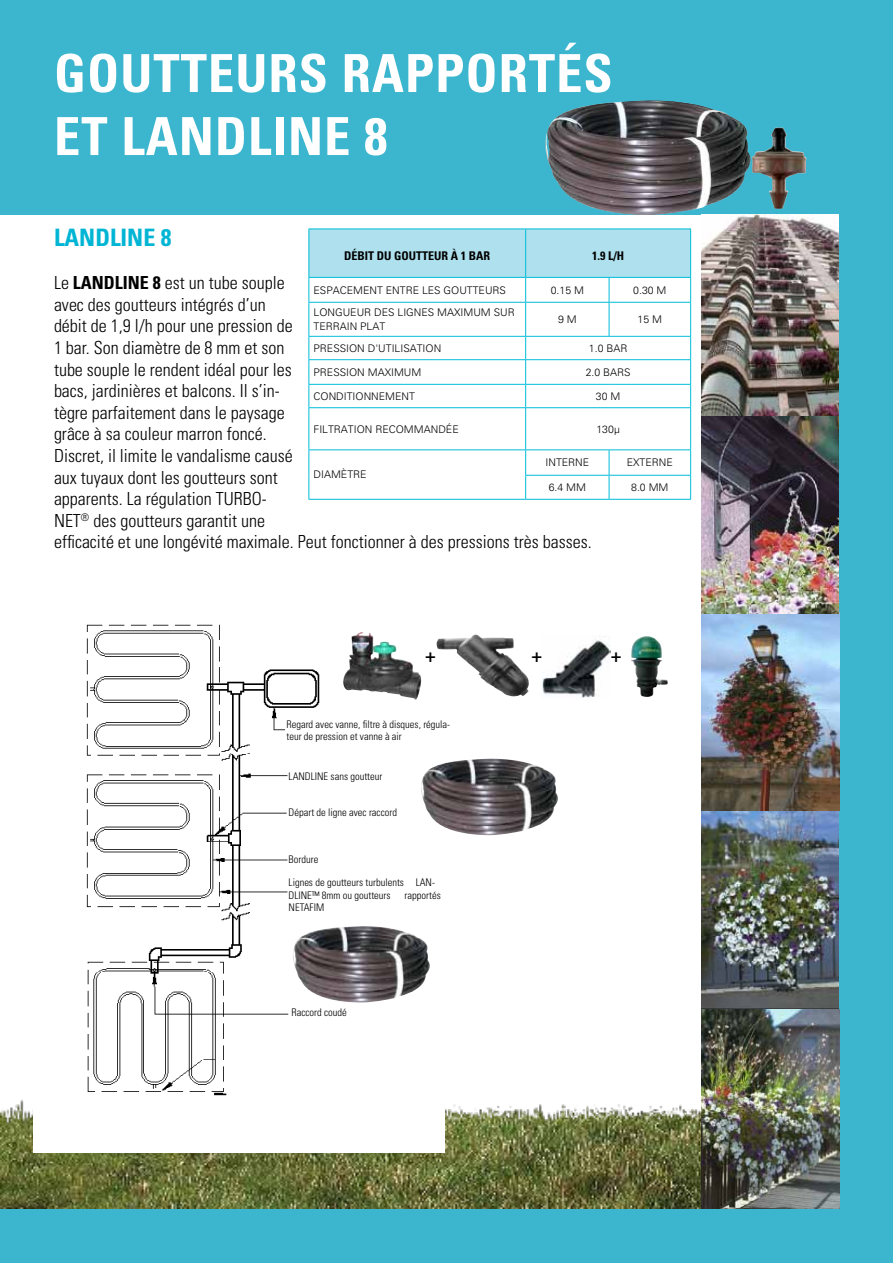
<style>
.page{position:relative;width:893px;height:1263px;background:#fff}
.page>*{position:absolute;margin:0;border:0;box-sizing:border-box;transform-origin:0 0}
.t1{font:700 condensed 52.5px/63px "Univers LT Std";letter-spacing:.02em;color:#fff}
.t2{font:700 condensed 24px "Univers LT Std";color:#00b5d4}
.t3{font:300 condensed 18px/21.6px "Univers LT Std";color:#000}
.t4{font:700 18px "Myriad Pro";color:#000}
.t5{font:700 condensed 12px "Univers LT Std";color:#000}
.t6{font:300 10.5px/13.5px "Univers LT Std";color:#000}
.t7{font:300 condensed 10.5px/12.6px "Univers LT Std";color:#000}
.s1{font-weight:700}
</style>
<div class="page">
<div style="left:0;top:0;width:893px;height:214px;background:#3cb6ce"></div>
<div style="left:0;top:1209px;width:893px;height:54px;background:#3cb6ce"></div>
<img style="left:0;top:1099px;width:825px;height:110px">
<div style="left:825px;top:173px;width:68px;height:1049px;background:#3cb6ce"></div>
<svg style="left:308px;top:230px;width:383px;height:72px"></svg>
<hr style="left:308px;top:302px;width:218px;height:1px;background:#00bcda">
<hr style="left:308px;top:303px;width:1px;height:33px;background:#00bcda">
<hr style="left:308px;top:336px;width:218px;height:1px;background:#00bcda">
<svg style="left:308px;top:337px;width:1px;height:70px"></svg>
<hr style="left:308px;top:408px;width:1px;height:41px;background:#00bcda">
<svg style="left:308px;top:450px;width:1px;height:49px"></svg>
<hr style="left:526px;top:302px;width:83px;height:1px;background:#00bcda">
<hr style="left:525px;top:303px;width:1px;height:33px;background:#00bcda">
<hr style="left:609px;top:302px;width:82px;height:1px;background:#00bcda">
<hr style="left:609px;top:303px;width:1px;height:33px;background:#00bcda">
<hr style="left:526px;top:336px;width:83px;height:1px;background:#00bcda">
<hr style="left:609px;top:336px;width:82px;height:1px;background:#00bcda">
<svg style="left:525px;top:337px;width:1px;height:70px"></svg>
<hr style="left:525px;top:408px;width:1px;height:41px;background:#00bcda">
<svg style="left:525px;top:450px;width:1px;height:49px"></svg>
<svg style="left:609px;top:450px;width:1px;height:49px"></svg>
<hr style="left:690px;top:303px;width:1px;height:33px;background:#00bcda">
<svg style="left:690px;top:337px;width:1px;height:70px"></svg>
<hr style="left:690px;top:408px;width:1px;height:41px;background:#00bcda">
<svg style="left:690px;top:450px;width:1px;height:49px"></svg>
<hr style="left:308px;top:359px;width:218px;height:1px;background:#00bcda">
<hr style="left:308px;top:384px;width:218px;height:1px;background:#00bcda">
<hr style="left:308px;top:407px;width:218px;height:1px;background:#00bcda">
<hr style="left:308px;top:449px;width:218px;height:1px;background:#00bcda">
<hr style="left:308px;top:499px;width:218px;height:1px;background:#00bcda">
<hr style="left:526px;top:359px;width:83px;height:1px;background:#00bcda">
<hr style="left:609px;top:359px;width:82px;height:1px;background:#00bcda">
<hr style="left:526px;top:384px;width:83px;height:1px;background:#00bcda">
<hr style="left:609px;top:384px;width:82px;height:1px;background:#00bcda">
<hr style="left:526px;top:407px;width:83px;height:1px;background:#00bcda">
<hr style="left:609px;top:407px;width:82px;height:1px;background:#00bcda">
<hr style="left:526px;top:449px;width:83px;height:1px;background:#00bcda">
<hr style="left:609px;top:449px;width:82px;height:1px;background:#00bcda">
<hr style="left:525px;top:475px;width:84px;height:1px;background:#00bcda">
<hr style="left:609px;top:475px;width:82px;height:1px;background:#00bcda">
<hr style="left:526px;top:499px;width:83px;height:1px;background:#00bcda">
<hr style="left:609px;top:499px;width:82px;height:1px;background:#00bcda">
<hr style="left:308px;top:229px;width:218px;height:1px;background:#00bcda">
<hr style="left:308px;top:229px;width:1px;height:48px;background:#00bcda">
<hr style="left:526px;top:229px;width:83px;height:1px;background:#00bcda">
<hr style="left:525px;top:229px;width:1px;height:48px;background:#00bcda">
<hr style="left:609px;top:229px;width:82px;height:1px;background:#00bcda">
<hr style="left:690px;top:229px;width:1px;height:48px;background:#00bcda">
<img style="left:33px;top:624px;width:412px;height:528px">
<img style="left:292px;top:926px;width:140px;height:77px">
<img style="left:341px;top:632px;width:80px;height:68px">
<img style="left:437px;top:634px;width:92px;height:62px">
<img style="left:542px;top:636px;width:69px;height:62px">
<img style="left:631px;top:636px;width:37px;height:61px">
<img style="left:419px;top:759px;width:139px;height:77px">
<img style="left:544px;top:100px;width:207px;height:115px">
<img style="left:701px;top:811px;width:138px;height:198px">
<img style="left:701px;top:416px;width:138px;height:395px">
<img style="left:701px;top:214px;width:138px;height:202px">
<img style="left:701px;top:1009px;width:138px;height:199px">
<img style="left:751px;top:127px;width:55px;height:82px">
<h1 class="t1" style="left:54px;top:42px;width:560px">GOUTTEURS RAPPORTÉS<br>ET LANDLINE 8</h1>
<h2 class="t2" style="left:54px;top:223px;width:119px">LANDLINE 8</h2>
<p class="t3" style="left:54px;top:272px;width:539px">Le <span class="s1">LANDLINE 8</span> est un tube souple<br>avec des goutteurs intégrés d’un<br>débit de 1,9 l/h pour une pression de<br>1 bar. Son diamètre de 8 mm et son<br>tube souple le rendent idéal pour les<br>bacs, jardinières et balcons. Il s’in-<br>tègre parfaitement dans le paysage<br>grâce à sa couleur marron foncé.<br>Discret, il limite le vandalisme causé<br>aux tuyaux dont les goutteurs sont<br>apparents. La régulation TURBO-<br>NET<sup>®</sup> des goutteurs garantit une<br>efficacité et une longévité maximale. Peut fonctionner à des pressions très basses.</p>
<p class="t5" style="left:344px;top:248px;width:147px">DÉBIT DU GOUTTEUR À 1 BAR</p>
<p class="t5" style="left:592px;top:248px;width:33px">1.9 L/H</p>
<p class="t6" style="left:313px;top:283px;width:194px">ESPACEMENT ENTRE LES GOUTTEURS</p>
<p class="t6" style="left:551px;top:283px;width:35px">0.15 M</p>
<p class="t6" style="left:633px;top:283px;width:35px">0.30 M</p>
<p class="t6" style="left:313px;top:306px;width:203px">LONGUEUR DES LIGNES MAXIMUM SUR<br>TERRAIN PLAT</p>
<p class="t6" style="left:558px;top:313px;width:20px">9 M</p>
<p class="t6" style="left:638px;top:313px;width:26px">15 M</p>
<p class="t6" style="left:313px;top:341px;width:129px">PRESSION D'UTILISATION</p>
<p class="t6" style="left:589px;top:341px;width:40px">1.0 BAR</p>
<p class="t6" style="left:313px;top:365px;width:109px">PRESSION MAXIMUM</p>
<p class="t6" style="left:586px;top:365px;width:46px">2.0 BARS</p>
<p class="t6" style="left:313px;top:389px;width:103px">CONDITIONNEMENT</p>
<p class="t6" style="left:596px;top:389px;width:26px">30 M</p>
<p class="t6" style="left:313px;top:422px;width:147px">FILTRATION RECOMMANDÉE</p>
<p class="t6" style="left:596px;top:422px;width:25px">130µ</p>
<p class="t6" style="left:313px;top:468px;width:55px">DIAMÈTRE</p>
<p class="t6" style="left:545px;top:456px;width:45px">INTERNE</p>
<p class="t6" style="left:627px;top:456px;width:48px">EXTERNE</p>
<p class="t6" style="left:549px;top:481px;width:39px">6.4 MM</p>
<p class="t6" style="left:631px;top:481px;width:39px">8.0 MM</p>
<p class="t4" style="left:425px;top:644px;width:12px">+</p>
<p class="t4" style="left:532px;top:644px;width:12px">+</p>
<p class="t4" style="left:611px;top:644px;width:12px">+</p>
<p class="t7" style="left:286px;top:718px;width:165px">Regard avec vanne, filtre à disques, régula&shy;teur de pression et vanne à air</p>
<p class="t7" style="left:289px;top:770px;width:95px">LANDLINE sans goutteur</p>
<p class="t7" style="left:289px;top:806px;width:110px">Départ de ligne avec raccord</p>
<p class="t7" style="left:289px;top:853px;width:31px">Bordure</p>
<p class="t7" style="left:289px;top:876px;width:148px">Lignes de goutteurs turbulents LAN-<br>DLINE™ 8mm ou goutteurs</p>
<p class="t7" style="left:405px;top:889px;width:38px">rapportés</p>
<p class="t7" style="left:289px;top:901px;width:37px">NETAFIM</p>
<p class="t7" style="left:291px;top:1006px;width:57px">Raccord coudé</p>
</div>
